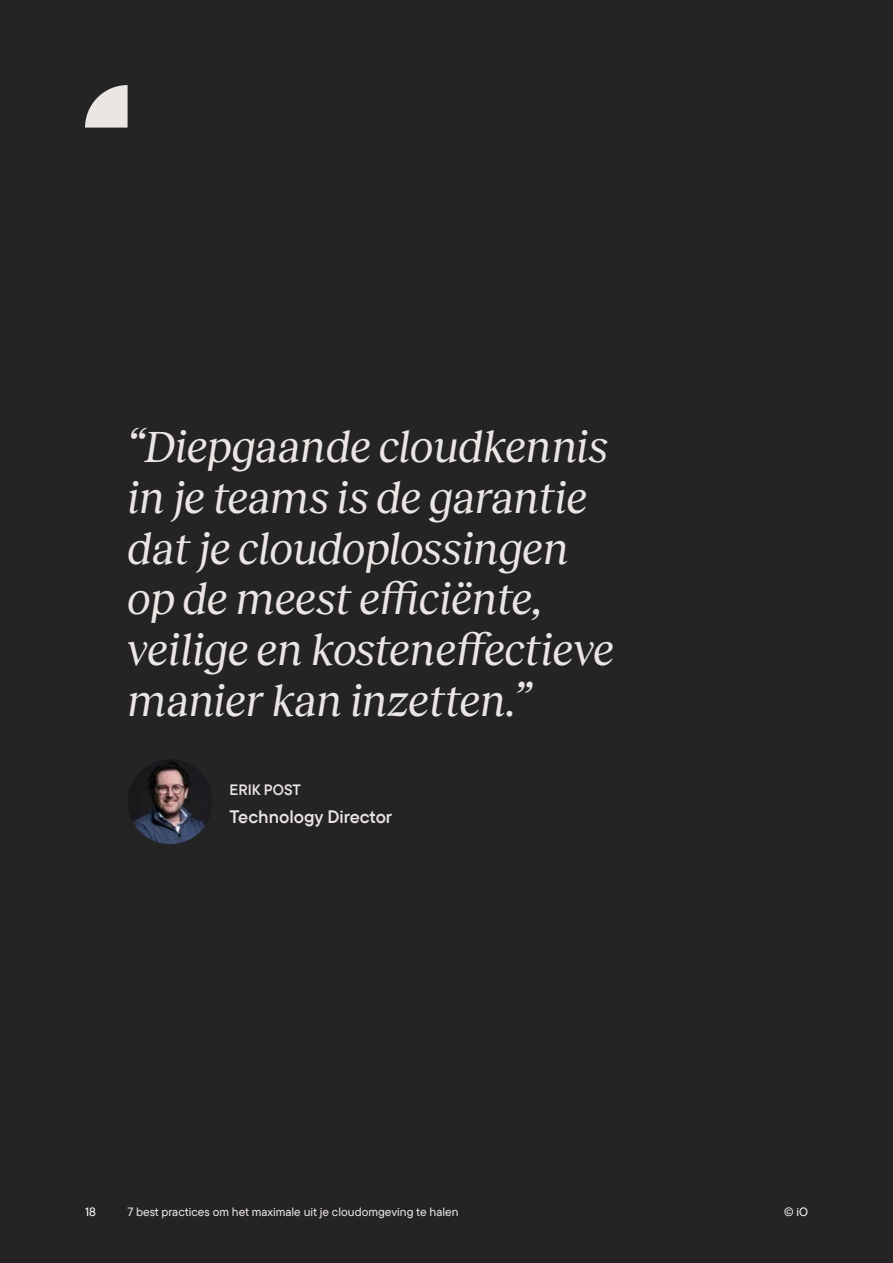
<style>
.page{position:relative;width:893px;height:1263px;background:#242424}
.page>*{position:absolute;margin:0;border:0;box-sizing:border-box;transform-origin:0 0}
.t1{font:italic 45px/51px "Reckless";letter-spacing:-.01em;color:#ebe5e3}
.t2{font:18px "TT Commons Pro Db";color:#ebe5e3}
.t3{font:15px "TT Commons Pro Db";color:#ebe5e3}
.t4{font:500 12px "TT Commons Pro";color:#ebe5e3}
.t5{font:500 12px "TT Commons Pro";color:#fff}
</style>
<div class="page">
<svg style="left:85px;top:85px;width:43px;height:43px"></svg>
<img style="left:128px;top:759px;width:85px;height:85px;border-radius:43px">
<p class="t1" style="left:128px;top:417px;width:488px">“Diepgaande cloudkennis in je teams is de garantie dat je cloudoplossingen op de meest efficiënte, veilige en kosteneffectieve manier kan inzetten.”</p>
<p class="t3" style="left:230px;top:779px;width:73px">ERIK POST</p>
<p class="t2" style="left:230px;top:804px;width:164px">Technology Director</p>
<p class="t5" style="left:85px;top:1203px;width:12px">18</p>
<p class="t4" style="left:128px;top:1203px;width:332px">7 best practices om het maximale uit je cloudomgeving te halen</p>
<p class="t5" style="left:784px;top:1203px;width:25px">© iO</p>
</div>
